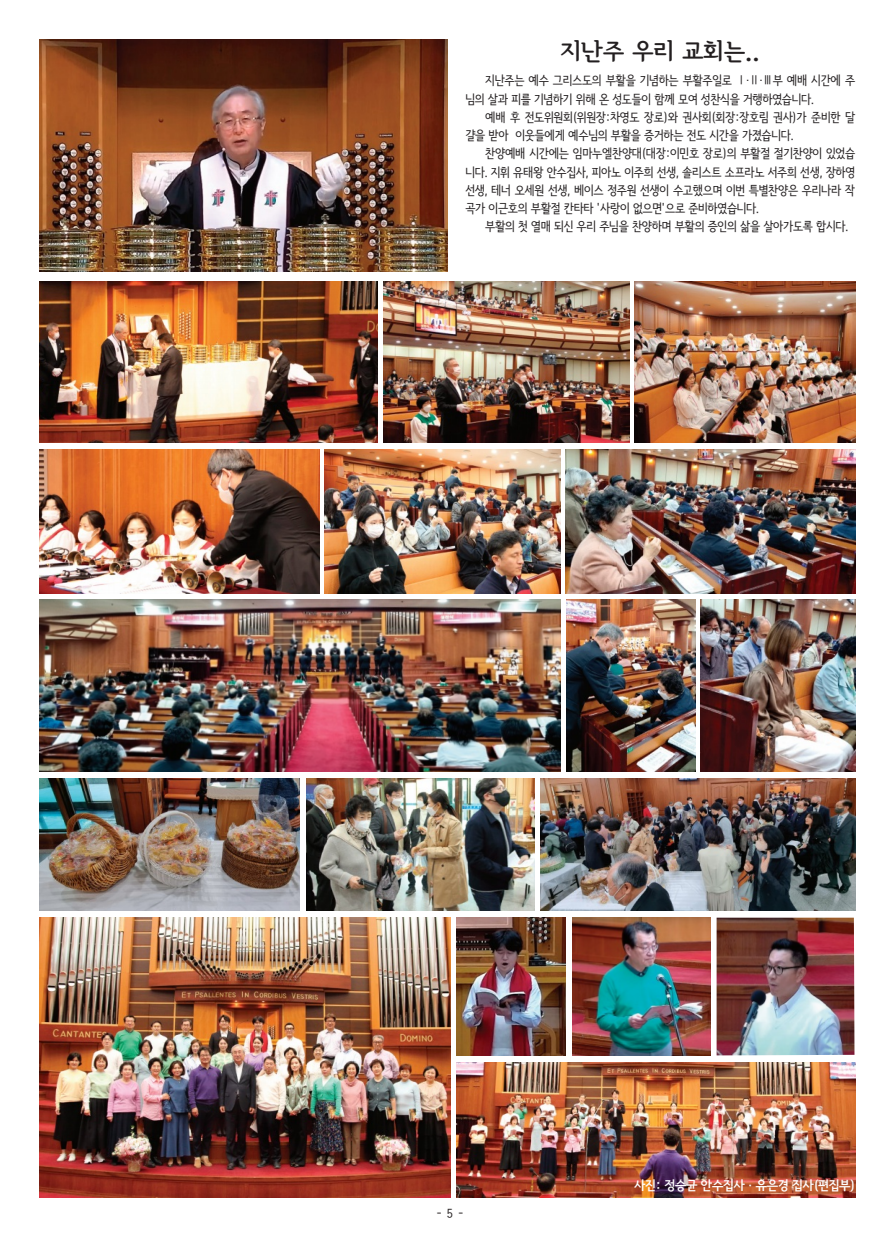
<style>
.page{position:relative;width:895px;height:1253px;background:#fff}
.page>*{position:absolute;margin:0;border:0;box-sizing:border-box;transform-origin:0 0}
.t1{font:23.85px "Seoul Hangang EB";color:#231f20}
.t2{font:12.6px/18.3px "Se N CM";letter-spacing:-.025em;color:#231f20}
.t3{font:12.6px "Seoul Namsan EB";letter-spacing:-.025em;color:#fff}
</style>
<div class="page">
<img style="left:40px;top:40px;width:407px;height:231px">
<img style="left:40px;top:281px;width:338px;height:161px">
<img style="left:40px;top:449px;width:279px;height:144px">
<img style="left:40px;top:600px;width:520px;height:171px">
<img style="left:40px;top:778px;width:260px;height:132px">
<img style="left:40px;top:917px;width:410px;height:280px">
<img style="left:456px;top:1062px;width:399px;height:135px">
<img style="left:324px;top:449px;width:236px;height:144px">
<img style="left:565px;top:449px;width:290px;height:144px">
<img style="left:566px;top:600px;width:129px;height:171px">
<img style="left:456px;top:917px;width:109px;height:138px">
<img style="left:306px;top:778px;width:228px;height:132px">
<img style="left:540px;top:778px;width:315px;height:132px">
<img style="left:700px;top:600px;width:155px;height:171px">
<img style="left:572px;top:917px;width:138px;height:138px">
<img style="left:716px;top:917px;width:138px;height:138px">
<img style="left:383px;top:281px;width:246px;height:161px">
<img style="left:634px;top:281px;width:221px;height:161px">
<p class="t1" style="left:560px;top:39px;width:200px">지난주 우리 교회는..</p>
<p class="t2" style="left:465px;top:72px;width:391px;text-indent:20px">지난주는 예수 그리스도의 부활을 기념하는 부활주일로 Ⅰ·Ⅱ·Ⅲ부 예배 시간에 주 님의 살과 피를 기념하기 위해 온 성도들이 함께 모여 성찬식을 거행하였습니다.</p>
<p class="t2" style="left:465px;top:108px;width:391px;text-indent:20px">예배 후 전도위원회(위원장:차영도 장로)와 권사회(회장:장호림 권사)가 준비한 달 걀을 받아 이웃들에게 예수님의 부활을 증거하는 전도 시간을 가졌습니다.</p>
<p class="t2" style="left:465px;top:145px;width:391px;text-align:justify;text-indent:20px">찬양예배 시간에는 임마누엘찬양대(대장:이민호 장로)의 부활절 절기찬양이 있었습 니다. 지휘 유태왕 안수집사, 피아노 이주희 선생, 솔리스트 소프라노 서주희 선생, 장하영 선생, 테너 오세원 선생, 베이스 정주원 선생이 수고했으며 이번 특별찬양은 우리나라 작 곡가 이근호의 부활절 칸타타 '사랑이 없으면'으로 준비하였습니다.</p>
<p class="t2" style="left:485px;top:218px;width:364px">부활의 첫 열매 되신 우리 주님을 찬양하며 부활의 증인의 삶을 살아가도록 합시다.</p>
<p class="t2" style="left:437px;top:1203px;width:28px">- ５ -</p>
<p class="t3" style="left:634px;top:1179px;width:222px">사진: 정승균 안수집사 · 유은경 집사(편집부)</p>
</div>
